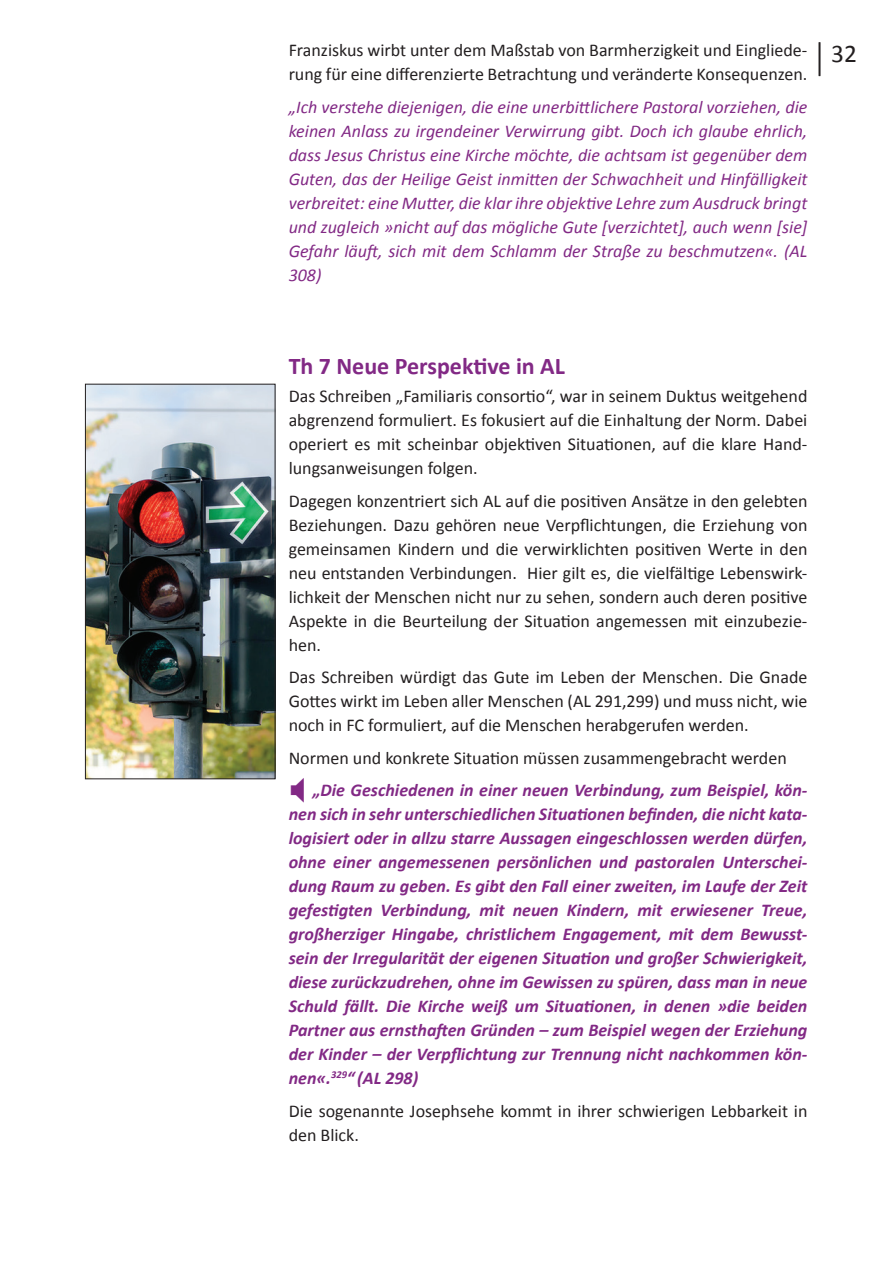
<style>
.page{position:relative;width:893px;height:1263px;background:#fff}
.page>*{position:absolute;margin:0;border:0;box-sizing:border-box;transform-origin:0 0}
.t1{font:25.5px "Calibri";color:#231f20}
.t2{font:700 24px "Calibri";color:#822985}
.t3{font:18px/24px "Calibri";color:#231f20;text-align:justify}
.t4{font:italic 700 18px/24px "Calibri";color:#822985;text-align:justify}
.t5{font:italic 18px/24px "Calibri";color:#822985;text-align:justify}
.s1{font-size:38.25px}
</style>
<div class="page">
<img style="left:87px;top:386px;width:186px;height:391px">
<div style="left:85px;top:384px;width:190px;height:395px;border:1px solid #231f20"></div>
<p class="t3" style="left:289px;top:37px;width:520px">Franziskus wirbt unter dem Maßstab von Barmherzigkeit und Eingliede&shy;rung für eine differenzierte Betrachtung und veränderte Konsequenzen.</p>
<p class="t5" style="left:289px;top:94px;width:520px">„Ich verstehe diejenigen, die eine unerbittlichere Pastoral vorziehen, die keinen Anlass zu irgendeiner Verwirrung gibt. Doch ich glaube ehrlich, dass Jesus Christus eine Kirche möchte, die achtsam ist gegenüber dem Guten, das der Heilige Geist inmitten der Schwachheit und Hinfälligkeit verbreitet: eine Mutter, die klar ihre objektive Lehre zum Ausdruck bringt und zugleich »nicht auf das mögliche Gute [verzichtet], auch wenn [sie] Gefahr läuft, sich mit dem Schlamm der Straße zu beschmutzen«. (AL 308)</p>
<h1 class="t1" style="left:814px;top:37px;width:45px"><span class="s1">|</span> 32</h1>
<h2 class="t2" style="left:289px;top:351px;width:278px">Th 7 Neue Perspektive in AL</h2>
<p class="t3" style="left:289px;top:383px;width:520px">Das Schreiben „Familiaris consortio“, war in seinem Duktus weitgehend abgrenzend formuliert. Es fokusiert auf die Einhaltung der Norm. Dabei operiert es mit scheinbar objektiven Situationen, auf die klare Hand&shy;lungsanweisungen folgen.</p>
<p class="t3" style="left:289px;top:488px;width:520px">Dagegen konzentriert sich AL auf die positiven Ansätze in den gelebten Beziehungen. Dazu gehören neue Verpflichtungen, die Erziehung von gemeinsamen Kindern und die verwirklichten positiven Werte in den neu entstanden Verbindungen. Hier gilt es, die vielfältige Lebenswirk&shy;lichkeit der Menschen nicht nur zu sehen, sondern auch deren positive Aspekte in die Beurteilung der Situation angemessen mit einzubezie&shy;hen.</p>
<p class="t3" style="left:289px;top:664px;width:520px">Das Schreiben würdigt das Gute im Leben der Menschen. Die Gnade Gottes wirkt im Leben aller Menschen (AL 291,299) und muss nicht, wie noch in FC formuliert, auf die Menschen herabgerufen werden.</p>
<p class="t3" style="left:289px;top:745px;width:500px">Normen und konkrete Situation müssen zusammengebracht werden</p>
<p class="t4" style="left:289px;top:777px;width:520px;text-indent:24px">„Die Geschiedenen in einer neuen Verbindung, zum Beispiel, kön&shy;nen sich in sehr unterschiedlichen Situationen befinden, die nicht kata&shy;logisiert oder in allzu starre Aussagen eingeschlossen werden dürfen, ohne einer angemessenen persönlichen und pastoralen Unterschei&shy;dung Raum zu geben. Es gibt den Fall einer zweiten, im Laufe der Zeit gefestigten Verbindung, mit neuen Kindern, mit erwiesener Treue, großherziger Hingabe, christlichem Engagement, mit dem Bewusst&shy;sein der Irregularität der eigenen Situation und großer Schwierigkeit, diese zurückzudrehen, ohne im Gewissen zu spüren, dass man in neue Schuld fällt. Die Kirche weiß um Situationen, in denen »die beiden Partner aus ernsthaften Gründen – zum Beispiel wegen der Erziehung der Kinder – der Verpflichtung zur Trennung nicht nachkommen kön&shy;nen«.<sup>329</sup>“ (AL 298)</p>
<p class="t3" style="left:289px;top:1098px;width:520px">Die sogenannte Josephsehe kommt in ihrer schwierigen Lebbarkeit in den Blick.</p>
</div>
